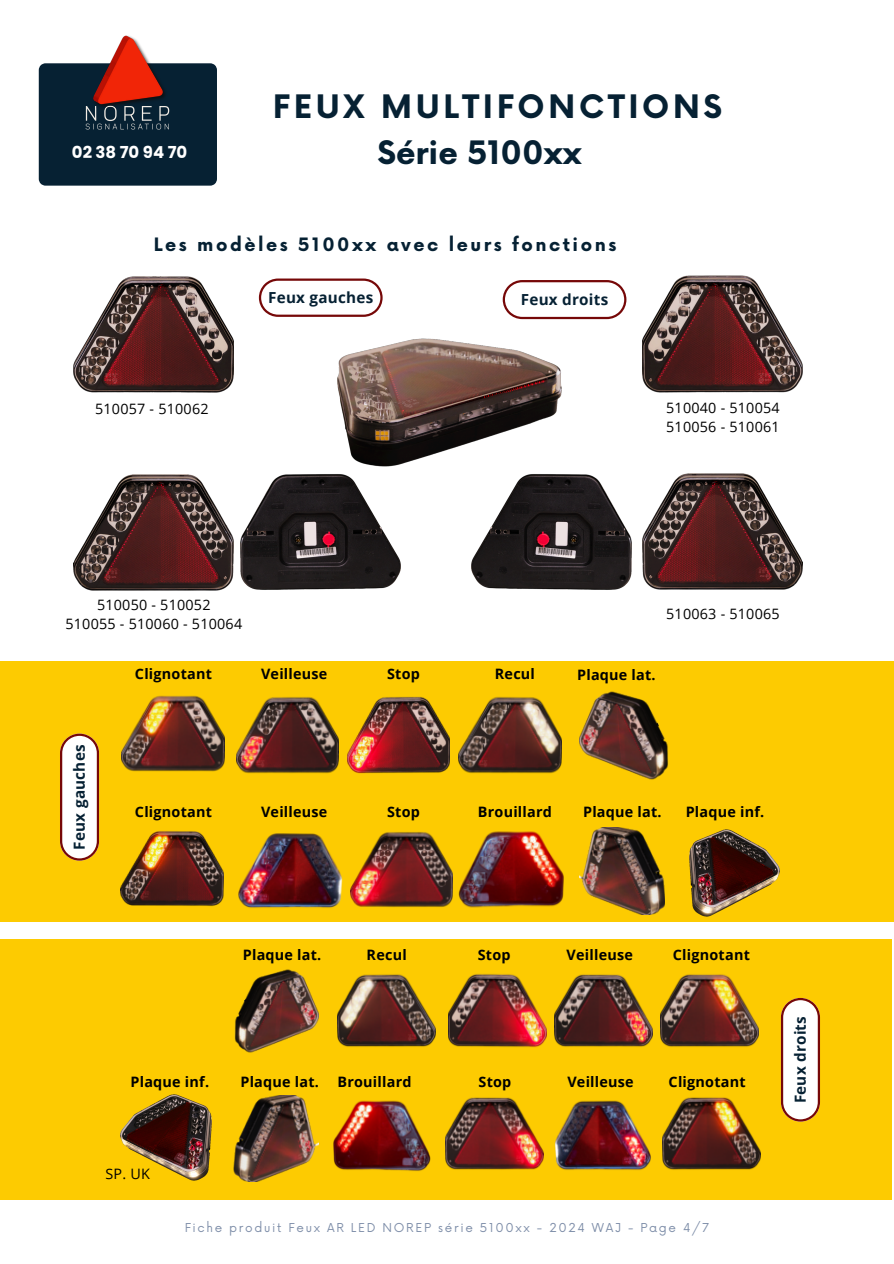
<style>
.page{position:relative;width:894px;height:1264px;background:#fff}
.page>*{position:absolute;margin:0;border:0;box-sizing:border-box;transform-origin:0 0}
.t1{font:700 31.5px "Now";letter-spacing:.115em;color:#062133}
.t2{font:700 31.5px "Now";color:#062133}
.t3{font:700 18px "Now";letter-spacing:.14em;color:#062133}
.t4{font:700 16.5px "Poppins";color:#fff}
.t5{font:700 15.3px "Open Sans";letter-spacing:.015em;color:#062133}
.t6{font:700 14.4px "Open Sans";letter-spacing:.015em;color:#000}
.t7{font:14.4px "Open Sans";color:#000}
.t8{font:14.25px/19px "Open Sans";letter-spacing:.015em;color:#000}
.t9{font:12px "Now";letter-spacing:.14em;color:#2c4672}
</style>
<div class="page">
<div style="left:39px;top:63px;width:178px;height:123px;background:#062133"></div>
<img style="left:82px;top:35px;width:91px;height:96px">
<div style="left:0;top:939px;width:891px;height:260px;background:#fdcb01"></div>
<div style="left:0;top:661px;width:893px;height:260px;background:#fdcb01"></div>
<img style="left:121px;top:1094px;width:90px;height:87px">
<img style="left:642px;top:473px;width:160px;height:117px">
<img style="left:74px;top:474px;width:160px;height:117px">
<img style="left:471px;top:474px;width:160px;height:116px">
<img style="left:642px;top:275px;width:160px;height:118px">
<img style="left:241px;top:474px;width:159px;height:116px">
<img style="left:74px;top:276px;width:160px;height:117px">
<img style="left:121px;top:695px;width:103px;height:77px">
<img style="left:347px;top:696px;width:102px;height:78px">
<img style="left:236px;top:697px;width:102px;height:77px">
<img style="left:458px;top:697px;width:103px;height:77px">
<img style="left:579px;top:691px;width:90px;height:89px">
<img style="left:689px;top:829px;width:90px;height:88px">
<img style="left:458px;top:831px;width:106px;height:77px">
<img style="left:579px;top:828px;width:85px;height:86px">
<img style="left:121px;top:831px;width:102px;height:75px">
<img style="left:350px;top:832px;width:102px;height:75px">
<img style="left:238px;top:833px;width:105px;height:75px">
<svg style="left:259px;top:278px;width:123px;height:39px"></svg>
<svg style="left:502px;top:280px;width:124px;height:39px"></svg>
<img style="left:660px;top:974px;width:98px;height:73px">
<img style="left:554px;top:974px;width:98px;height:73px">
<img style="left:448px;top:974px;width:98px;height:73px">
<img style="left:234px;top:969px;width:84px;height:84px">
<svg style="left:60px;top:733px;width:39px;height:127px"></svg>
<svg style="left:780px;top:997px;width:39px;height:124px"></svg>
<img style="left:338px;top:974px;width:97px;height:73px">
<img style="left:333px;top:1100px;width:97px;height:71px">
<img style="left:445px;top:1097px;width:98px;height:73px">
<img style="left:662px;top:1097px;width:98px;height:73px">
<img style="left:554px;top:1100px;width:97px;height:70px">
<img style="left:337px;top:338px;width:224px;height:129px">
<img style="left:233px;top:1095px;width:85px;height:86px">
<p class="t4" style="left:72px;top:141px;width:117px">02 38 70 94 70</p>
<h3 class="t1" style="left:273px;top:90px;width:450px">FEUX MULTIFONCTIONS</h3>
<h1 class="t2" style="left:377px;top:136px;width:206px">Série 5100xx</h1>
<p class="t3" style="left:154px;top:235px;width:464px">Les modèles 5100xx avec leurs fonctions</p>
<h2 class="t5" style="left:268px;top:287px;width:106px">Feux gauches</h2>
<h3 class="t5" style="left:520px;top:288px;width:89px">Feux droits</h3>
<h5 class="t8" style="left:95px;top:399px;width:115px">510057 - 510062</h5>
<p class="t8" style="left:666px;top:398px;width:115px">510040 - 510054<br>510056 - 510061</p>
<p class="t8" style="left:65px;top:595px;width:178px;text-align:center">510050 - 510052<br>510055 - 510060 - 510064</p>
<h6 class="t8" style="left:666px;top:604px;width:115px">510063 - 510065</h6>
<p class="t6" style="left:135px;top:663px;width:79px">Clignotant</p>
<p class="t6" style="left:261px;top:663px;width:68px">Veilleuse</p>
<h6 class="t6" style="left:387px;top:663px;width:34px">Stop</h6>
<p class="t6" style="left:494px;top:663px;width:42px">Recul</p>
<h6 class="t6" style="left:577px;top:664px;width:80px">Plaque lat.</h6>
<p class="t5" style="left:68px;top:849px;width:106px;rotate:-90deg">Feux gauches</p>
<h6 class="t6" style="left:135px;top:801px;width:79px">Clignotant</h6>
<h5 class="t6" style="left:261px;top:801px;width:68px">Veilleuse</h5>
<h5 class="t6" style="left:387px;top:801px;width:34px">Stop</h5>
<p class="t6" style="left:478px;top:801px;width:75px">Brouillard</p>
<h5 class="t6" style="left:583px;top:801px;width:80px">Plaque lat.</h5>
<h5 class="t6" style="left:685px;top:801px;width:80px">Plaque inf.</h5>
<p class="t6" style="left:243px;top:944px;width:80px">Plaque lat.</p>
<p class="t6" style="left:366px;top:944px;width:42px">Recul</p>
<p class="t6" style="left:477px;top:944px;width:34px">Stop</p>
<h5 class="t6" style="left:566px;top:944px;width:68px">Veilleuse</h5>
<h5 class="t6" style="left:672px;top:944px;width:79px">Clignotant</h5>
<p class="t6" style="left:130px;top:1071px;width:80px">Plaque inf.</p>
<h5 class="t6" style="left:240px;top:1071px;width:80px">Plaque lat.</h5>
<h5 class="t6" style="left:337px;top:1071px;width:75px">Brouillard</h5>
<h5 class="t6" style="left:478px;top:1071px;width:34px">Stop</h5>
<p class="t6" style="left:567px;top:1071px;width:68px">Veilleuse</p>
<h5 class="t6" style="left:668px;top:1071px;width:79px">Clignotant</h5>
<h5 class="t7" style="left:105px;top:1163px;width:46px">SP. UK</h5>
<p class="t9" style="left:184px;top:1220px;width:526px">Fiche produit Feux AR LED NOREP série 5100xx - 2024 WAJ - Page 4/7</p>
<h5 class="t5" style="left:789px;top:1103px;width:89px;rotate:-90deg">Feux droits</h5>
</div>
